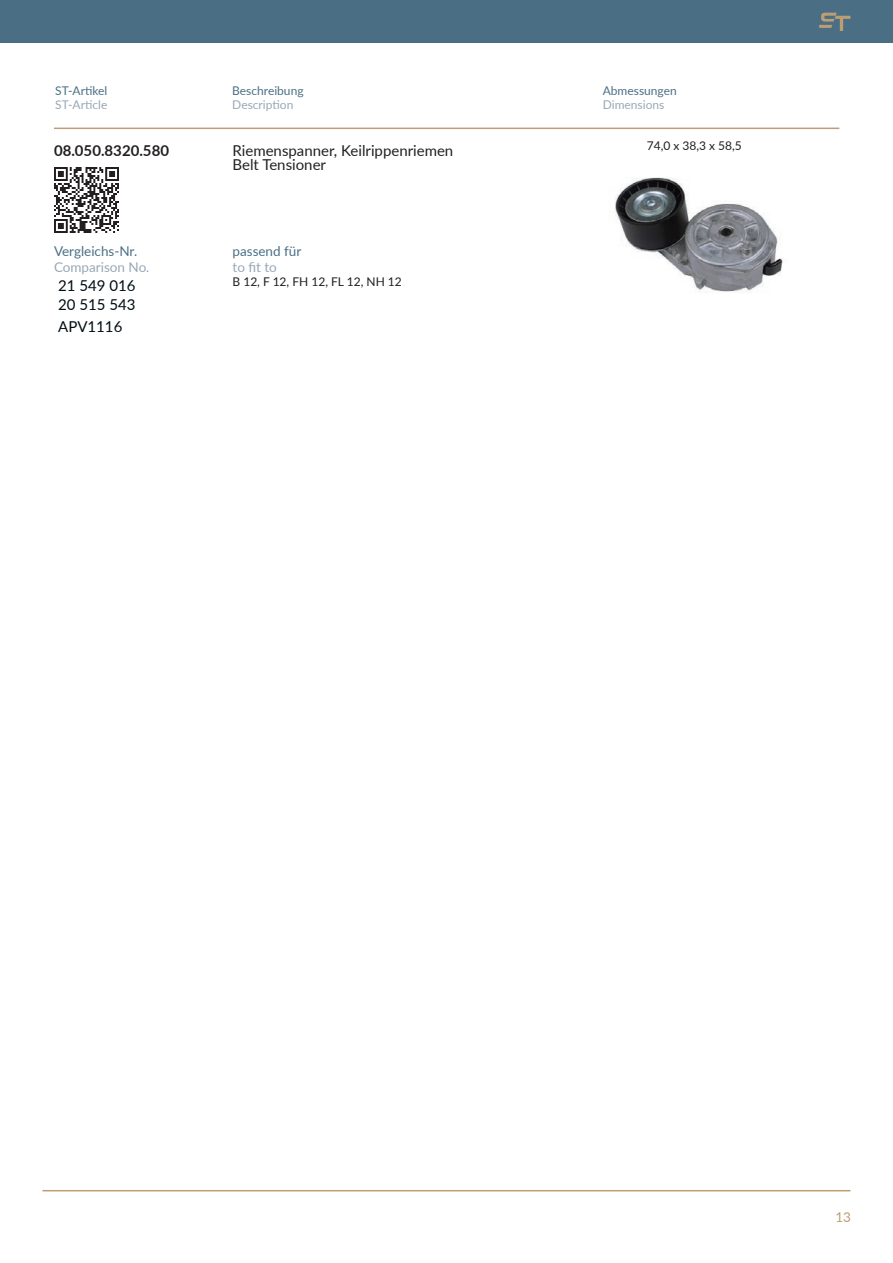
<style>
.page{position:relative;width:893px;height:1263px;background:#fff}
.page>*{position:absolute;margin:0;border:0;box-sizing:border-box;transform-origin:0 0}
.t1{font:15px/14.9px "Lato";color:#231f20}
.t2{font:15px/18.5px "Lato";color:#000d13}
.t3{font:700 15px "Lato";color:#231f20}
.t4{font:13.5px "Lato";color:#4a6f84}
.t5{font:13.5px "Lato";color:#98a8b6}
.t6{font:13.5px "Lato";color:#bd9d73}
.t7{font:12px "Lato";color:#231f20}
.t8{font:12px "Lato";color:#4a6f84}
.t9{font:12px "Lato";color:#98a8b6}
</style>
<div class="page">
<hr style="left:43px;top:1190px;width:807px;height:1px;background:#bd9d73">
<div style="left:0;top:0;width:893px;height:43px;background:#4a6f84"></div>
<svg style="left:819px;top:13px;width:31px;height:18px"></svg>
<hr style="left:54px;top:128px;width:785px;height:1px;background:#bd9d73">
<img style="left:54px;top:168px;width:64px;height:64px">
<img style="left:615px;top:177px;width:168px;height:116px">
<p class="t8" style="left:55px;top:82px;width:54px">ST-Artikel</p>
<p class="t8" style="left:232px;top:82px;width:73px">Beschreibung</p>
<p class="t8" style="left:603px;top:82px;width:75px">Abmessungen</p>
<p class="t9" style="left:55px;top:96px;width:54px">ST-Article</p>
<p class="t9" style="left:232px;top:96px;width:63px">Description</p>
<p class="t9" style="left:603px;top:96px;width:63px">Dimensions</p>
<p class="t3" style="left:54px;top:139px;width:117px">08.050.8320.580</p>
<p class="t1" style="left:233px;top:142px;width:222px">Riemenspanner, Keilrippenriemen<br>Belt Tensioner</p>
<p class="t7" style="left:647px;top:137px;width:97px">74,0 x 38,3 x 58,5</p>
<p class="t4" style="left:54px;top:241px;width:85px">Vergleichs-Nr.</p>
<p class="t5" style="left:54px;top:257px;width:97px">Comparison No.</p>
<p class="t2" style="left:58px;top:276px;width:79px">21 549 016<br>20 515 543</p>
<p class="t2" style="left:58px;top:316px;width:66px">APV1116</p>
<p class="t4" style="left:233px;top:241px;width:70px">passend für</p>
<p class="t5" style="left:233px;top:257px;width:46px">to fit to</p>
<p class="t7" style="left:233px;top:273px;width:171px">B 12, F 12, FH 12, FL 12, NH 12</p>
<p class="t6" style="left:835px;top:1207px;width:17px">13</p>
</div>
